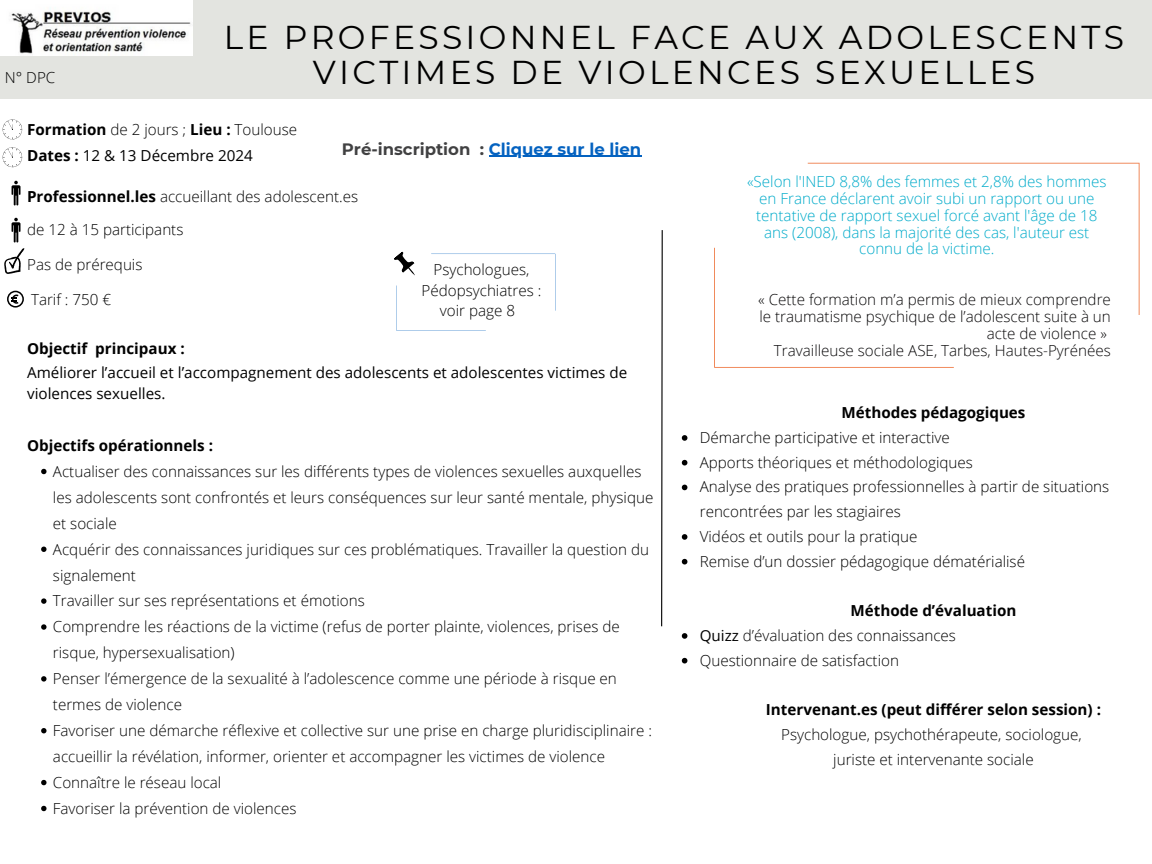
<style>
.page{position:relative;width:1152px;height:864px;background:#fff}
.page>*{position:absolute;margin:0;border:0;box-sizing:border-box;transform-origin:0 0}
.t1{font:33px/34.8px "Montserrat";letter-spacing:.1em;color:#000;text-align:center}
.t2{font:700 16.5px "Montserrat";color:#414142}
.t3{font:300 15.15px/26px "Open Sans";color:#000}
.t4{font:300 15.15px/16.8px "Open Sans";color:#01abca;text-align:center}
.t5{font:700 15.15px/26.1px "Open Sans";color:#000}
.t6{font:300 15.15px/16.8px "Open Sans";color:#0a090a;text-align:right}
.t7{font:15.15px/21.3px "Open Sans";color:#000}
.s1{font-weight:300}
.s2{font-weight:400}
.s3{font-weight:700}
.s4{color:#0462c0}
</style>
<div class="page">
<div style="left:0;top:0;width:1152px;height:99px;background:#e3e4e0"></div>
<img style="left:0;top:0;width:192px;height:55px">
<svg style="left:661px;top:230px;width:2px;height:397px"></svg>
<svg style="left:3px;top:119px;width:20px;height:21px"></svg>
<svg style="left:12px;top:181px;width:9px;height:24px"></svg>
<svg style="left:4px;top:218px;width:20px;height:56px"></svg>
<svg style="left:7px;top:291px;width:17px;height:17px"></svg>
<svg style="left:3px;top:147px;width:20px;height:20px"></svg>
<svg style="left:41px;top:469px;width:6px;height:5px"></svg>
<svg style="left:41px;top:547px;width:6px;height:5px"></svg>
<svg style="left:41px;top:598px;width:6px;height:6px"></svg>
<svg style="left:41px;top:624px;width:6px;height:6px"></svg>
<svg style="left:41px;top:676px;width:6px;height:6px"></svg>
<svg style="left:41px;top:728px;width:6px;height:5px"></svg>
<svg style="left:41px;top:780px;width:6px;height:5px"></svg>
<svg style="left:41px;top:806px;width:6px;height:5px"></svg>
<svg style="left:714px;top:248px;width:1px;height:119px"></svg>
<svg style="left:808px;top:163px;width:332px;height:152px"></svg>
<svg style="left:394px;top:251px;width:161px;height:79px"></svg>
<svg style="left:682px;top:435px;width:5px;height:6px"></svg>
<svg style="left:682px;top:460px;width:5px;height:5px"></svg>
<svg style="left:682px;top:485px;width:5px;height:5px"></svg>
<svg style="left:682px;top:534px;width:5px;height:6px"></svg>
<svg style="left:682px;top:559px;width:5px;height:5px"></svg>
<svg style="left:682px;top:633px;width:5px;height:6px"></svg>
<svg style="left:682px;top:658px;width:5px;height:5px"></svg>
<hr style="left:489px;top:156px;width:152px;height:1px;background:#0462c0">
<p class="t3" style="left:5px;top:65px;width:52px">N° DPC</p>
<h1 class="t1" style="left:224px;top:19px;width:902px">LE PROFESSIONNEL FACE AUX ADOLESCENTS<br>VICTIMES DE VIOLENCES SEXUELLES</h1>
<p class="t5" style="left:27px;top:116px;width:272px">Formation <span class="s1">de 2 jours ;</span> Lieu : <span class="s1">Toulouse<br></span>Dates : <span class="s2">12 &amp; 13 Décembre 2024</span></p>
<p class="t3" style="left:27px;top:179px;width:333px;line-height:33px"><span class="s3">Professionnel.les</span> accueillant des adolescent.es de 12 à 15 participants</p>
<p class="t3" style="left:27px;top:251px;width:117px">Pas de prérequis</p>
<p class="t3" style="left:31px;top:287px;width:82px">Tarif : 750 €</p>
<p class="t5" style="left:27px;top:335px;width:159px">Objectif principaux :</p>
<p class="t7" style="left:27px;top:361px;width:602px">Améliorer l’accueil et l’accompagnement des adolescents et adolescentes victimes de violences sexuelles.</p>
<p class="t2" style="left:342px;top:139px;width:301px">Pré-inscription : <span class="s4">Cliquez sur le lien</span></p>
<p class="t3" style="left:422px;top:259px;width:121px;line-height:20.2px;text-align:center">Psychologues,<br>Pédopsychiatres : voir page 8</p>
<p class="t5" style="left:27px;top:432px;width:187px">Objectifs opérationnels :</p>
<p class="t3" style="left:53px;top:458px;width:602px">Actualiser des connaissances sur les différents types de violences sexuelles auxquelles les adolescents sont confrontés et leurs conséquences sur leur santé mentale, physique et sociale<br>Acquérir des connaissances juridiques sur ces problématiques. Travailler la question du signalement<br>Travailler sur ses représentations et émotions<br>Comprendre les réactions de la victime (refus de porter plainte, violences, prises de risque, hypersexualisation)<br>Penser l’émergence de la sexualité à l’adolescence comme une période à risque en termes de violence<br>Favoriser une démarche réflexive et collective sur une prise en charge pluridisciplinaire : accueillir la révélation, informer, orienter et accompagner les victimes de violence Connaître le réseau local<br>Favoriser la prévention de violences</p>
<p class="t4" style="left:747px;top:173px;width:361px">«Selon l'INED 8,8% des femmes et 2,8% des hommes en France déclarent avoir subi un rapport ou une tentative de rapport sexuel forcé avant l'âge de 18 ans (2008), dans la majorité des cas, l'auteur est connu de la victime.</p>
<p class="t6" style="left:758px;top:291px;width:354px">« Cette formation m’a permis de mieux comprendre le traumatisme psychique de l’adolescent suite à un acte de violence »<br>Travailleuse sociale ASE, Tarbes, Hautes-Pyrénées</p>
<p class="t5" style="left:841px;top:399px;width:186px">Méthodes pédagogiques</p>
<p class="t3" style="left:700px;top:425px;width:411px;line-height:24.8px">Démarche participative et interactive<br>Apports théoriques et méthodologiques<br>Analyse des pratiques professionnelles à partir de situations rencontrées par les stagiaires<br>Vidéos et outils pour la pratique<br>Remise d’un dossier pédagogique dématérialisé</p>
<p class="t3" style="left:700px;top:598px;width:318px;line-height:24.8px;text-indent:151px"><span class="s3">Méthode d’évaluation<br></span><span class="s2">Quizz</span> d’évaluation des connaissances<br>Questionnaire de satisfaction</p>
<p class="t5" style="left:766px;top:696px;width:337px">Intervenant.es (peut différer selon session) :</p>
<p class="t3" style="left:781px;top:722px;width:302px;line-height:24.8px;text-align:center">Psychologue, psychothérapeute, sociologue, juriste et intervenante sociale</p>
</div>
